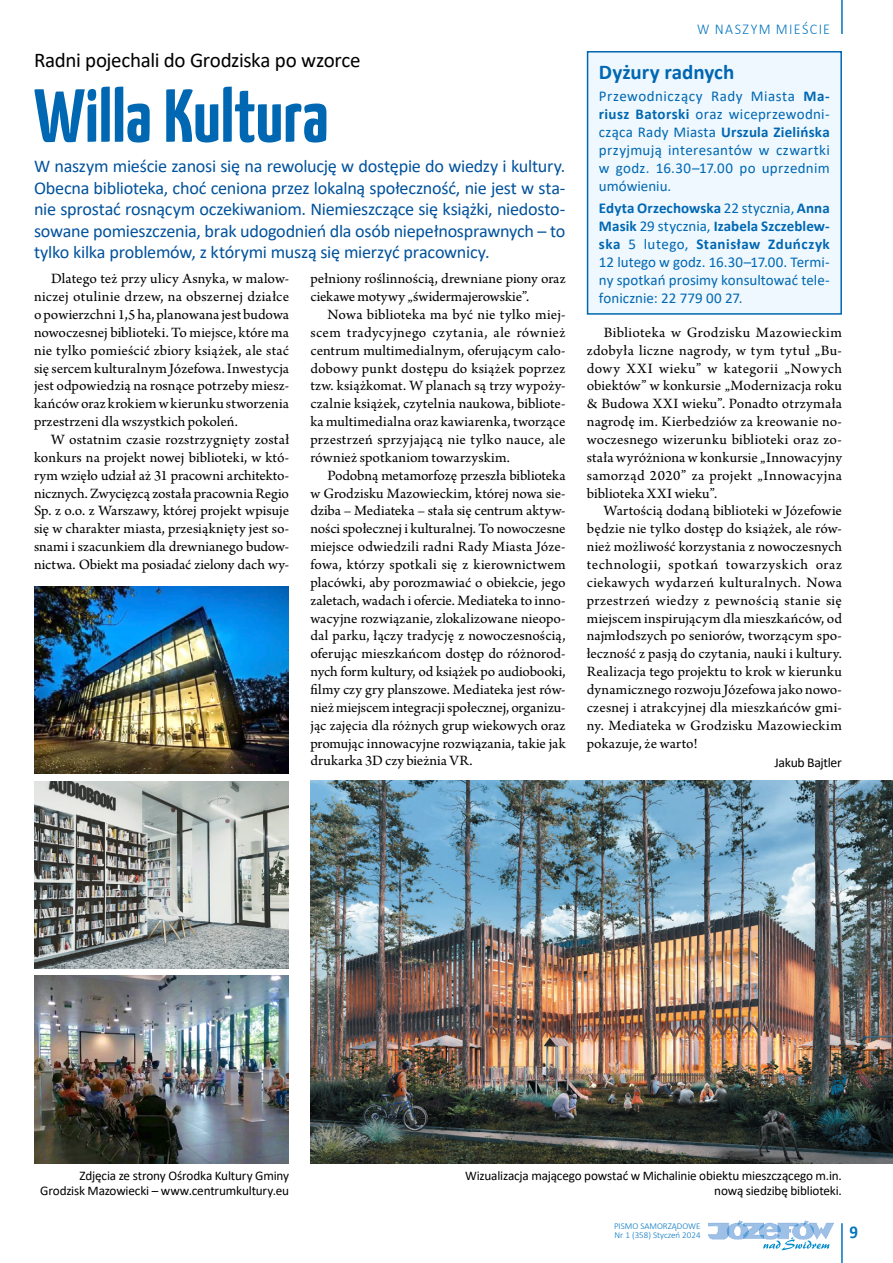
<style>
.page{position:relative;width:893px;height:1263px;background:#fff}
.page>*{position:absolute;margin:0;border:0;box-sizing:border-box;transform-origin:0 0}
.t1{font:700 75px "Yanone Kaffeesatz";color:#0067b2}
.t2{font:21px "Calibri";letter-spacing:-.015em;color:#000}
.t3{font:700 21px "Calibri";letter-spacing:-.005em;color:#0067b2}
.t4{font:18px/21.6px "Calibri";letter-spacing:-.015em;color:#00529d;text-align:justify}
.t5{font:700 18px "Calibri";color:#0075bf;scale:.94 1}
.t6{font:15px/17.9px "Arno Pro";letter-spacing:.01em;color:#000;text-align:justify}
.t7{font:15px/18px "Calibri";letter-spacing:.005em;color:#0067b2;text-align:justify}
.t8{font:300 15px "Calibri";letter-spacing:.095em;color:#0075bf;scale:.94 1}
.t9{font:13.5px "Calibri";letter-spacing:-.025em;color:#000}
.t10{font:13.2px/15px "Calibri";letter-spacing:-.015em;color:#000;text-align:right}
.t11{font:300 9px/9.4px "Calibri";color:#0075bf}
.s1{font-weight:700}
</style>
<div class="page">
<img style="left:34px;top:587px;width:254px;height:187px">
<img style="left:34px;top:781px;width:254px;height:187px">
<img style="left:34px;top:976px;width:254px;height:187px">
<div style="left:588px;top:52px;width:253px;height:262px;background:#eef8fe"></div>
<div style="left:587px;top:51px;width:255px;height:264px;border:2px solid #0067b2"></div>
<img style="left:310px;top:780px;width:583px;height:383px">
<img style="left:708px;top:1220px;width:126px;height:19px">
<svg style="left:763px;top:1237px;width:66px;height:13px"></svg>
<hr style="left:841px;top:1223px;width:2px;height:40px;background:#0075bf">
<hr style="left:841px;top:0;width:2px;height:34px;background:#0075bf">
<h2 class="t2" style="left:34px;top:45px;width:328px">Radni pojechali do Grodziska po wzorce</h2>
<h1 class="t1" style="left:34px;top:62px;width:296px">Willa Kultura</h1>
<p class="t4" style="left:34px;top:155px;width:533px">W naszym mieście zanosi się na rewolucję w dostępie do wiedzy i kultury.<br>Obecna biblioteka, choć ceniona przez lokalną społeczność, nie jest w sta&shy;nie sprostać rosnącym oczekiwaniom. Niemieszczące się książki, niedosto&shy;sowane pomieszczenia, brak udogodnień dla osób niepełnosprawnych – to tylko kilka problemów, z którymi muszą się mierzyć pracownicy.</p>
<p class="t6" style="left:34px;top:271px;width:257px;text-indent:17px">Dlatego też przy ulicy Asnyka, w malow&shy;niczej otulinie drzew, na obszernej działce o powierzchni 1,5 ha, planowana jest budowa nowoczesnej biblioteki. To miejsce, które ma nie tylko pomieścić zbiory książek, ale stać się sercem kulturalnym Józefowa. Inwestycja jest odpowiedzią na rosnące potrzeby miesz&shy;kańców oraz krokiem w kierunku stworzenia przestrzeni dla wszystkich pokoleń.</p>
<p class="t6" style="left:34px;top:431px;width:257px;text-indent:17px">W ostatnim czasie rozstrzygnięty został konkurs na projekt nowej biblioteki, w któ&shy;rym wzięło udział aż 31 pracowni architekto&shy;nicznych. Zwycięzcą została pracownia Regio Sp. z o.o. z Warszawy, której projekt wpisuje się w charakter miasta, przesiąknięty jest so&shy;snami i szacunkiem dla drewnianego budow&shy;nictwa. Obiekt ma posiadać zielony dach wy-</p>
<p class="t6" style="left:310px;top:271px;width:257px">pełniony roślinnością, drewniane piony oraz ciekawe motywy „świdermajerowskie”.</p>
<p class="t6" style="left:310px;top:306px;width:257px;text-indent:17px">Nowa biblioteka ma być nie tylko miej&shy;scem tradycyjnego czytania, ale również centrum multimedialnym, oferującym cało&shy;dobowy punkt dostępu do książek poprzez tzw. książkomat. W planach są trzy wypoży&shy;czalnie książek, czytelnia naukowa, bibliote&shy;ka multimedialna oraz kawiarenka, tworzące przestrzeń sprzyjającą nie tylko nauce, ale również spotkaniom towarzyskim.</p>
<p class="t6" style="left:310px;top:467px;width:257px;text-indent:17px">Podobną metamorfozę przeszła biblioteka w Grodzisku Mazowieckim, której nowa sie&shy;dziba – Mediateka – stała się centrum aktyw&shy;ności społecznej i kulturalnej. To nowoczesne miejsce odwiedzili radni Rady Miasta Józe&shy;fowa, którzy spotkali się z kierownictwem placówki, aby porozmawiać o obiekcie, jego zaletach, wadach i ofercie. Mediateka to inno&shy;wacyjne rozwiązanie, zlokalizowane nieopo&shy;dal parku, łączy tradycję z nowoczesnością, oferując mieszkańcom dostęp do różnorod&shy;nych form kultury, od książek po audiobooki, filmy czy gry planszowe. Mediateka jest rów&shy;nież miejscem integracji społecznej, organizu&shy;jąc zajęcia dla różnych grup wiekowych oraz promując innowacyjne rozwiązania, takie jak drukarka 3D czy bieżnia VR.</p>
<p class="t8" style="left:697px;top:20px;width:143px">W NASZYM MIEŚCIE</p>
<h2 class="t3" style="left:599px;top:57px;width:137px">Dyżury radnych</h2>
<p class="t7" style="left:599px;top:87px;width:232px">Przewodniczący Rady Miasta <span class="s1">Ma&shy;riusz Batorski</span> oraz wiceprzewodni&shy;cząca Rady Miasta <span class="s1">Urszula Zielińska </span>przyjmują interesantów w czwartki w godz. 16.30–17.00 po uprzednim umówieniu.</p>
<p class="t7" style="left:599px;top:199px;width:232px"><span class="s1">Edyta Orzechowska</span> 22 stycznia, <span class="s1">Anna Masik</span> 29 stycznia, <span class="s1">Izabela Szczeblew&shy;ska</span> 5 lutego, <span class="s1">Stanisław Zduńczyk </span>12 lutego w godz. 16.30–17.00. Termi&shy;ny spotkań prosimy konsultować tele&shy;fonicznie: 22 779 00 27.</p>
<p class="t6" style="left:587px;top:324px;width:257px;text-indent:17px">Biblioteka w Grodzisku Mazowieckim zdobyła liczne nagrody, w tym tytuł „Bu&shy;dowy XXI wieku” w kategorii „Nowych obiektów” w konkursie „Modernizacja roku &amp; Budowa XXI wieku”. Ponadto otrzymała nagrodę im. Kierbedziów za kreowanie no&shy;woczesnego wizerunku biblioteki oraz zo&shy;stała wyróżniona w konkursie „Innowacyjny samorząd 2020” za projekt „Innowacyjna biblioteka XXI wieku”.</p>
<p class="t6" style="left:587px;top:503px;width:257px;text-indent:17px">Wartością dodaną biblioteki w Józefowie będzie nie tylko dostęp do książek, ale rów&shy;nież możliwość korzystania z nowoczesnych technologii, spotkań towarzyskich oraz ciekawych wydarzeń kulturalnych. Nowa przestrzeń wiedzy z pewnością stanie się miejscem inspirującym dla mieszkańców, od najmłodszych po seniorów, tworzącym spo&shy;łeczność z pasją do czytania, nauki i kultury.<br>Realizacja tego projektu to krok w kierunku dynamicznego rozwoju Józefowa jako nowo&shy;czesnej i atrakcyjnej dla mieszkańców gmi&shy;ny. Mediateka w Grodzisku Mazowieckim pokazuje, że warto!</p>
<p class="t9" style="left:775px;top:753px;width:69px">Jakub Bajtler</p>
<p class="t10" style="left:40px;top:1168px;width:250px">Zdjęcia ze strony Ośrodka Kultury Gminy<br>Grodzisk Mazowiecki – www.centrumkultury.eu</p>
<p class="t10" style="left:465px;top:1168px;width:378px">Wizualizacja mającego powstać w Michalinie obiektu mieszczącego m.in. nową siedzibę biblioteki.</p>
<p class="t11" style="left:614px;top:1221px;width:88px">PISMO SAMORZĄDOWE<br>Nr 1 (358) Styczeń 2024</p>
<p class="t5" style="left:849px;top:1220px;width:11px">9</p>
</div>
